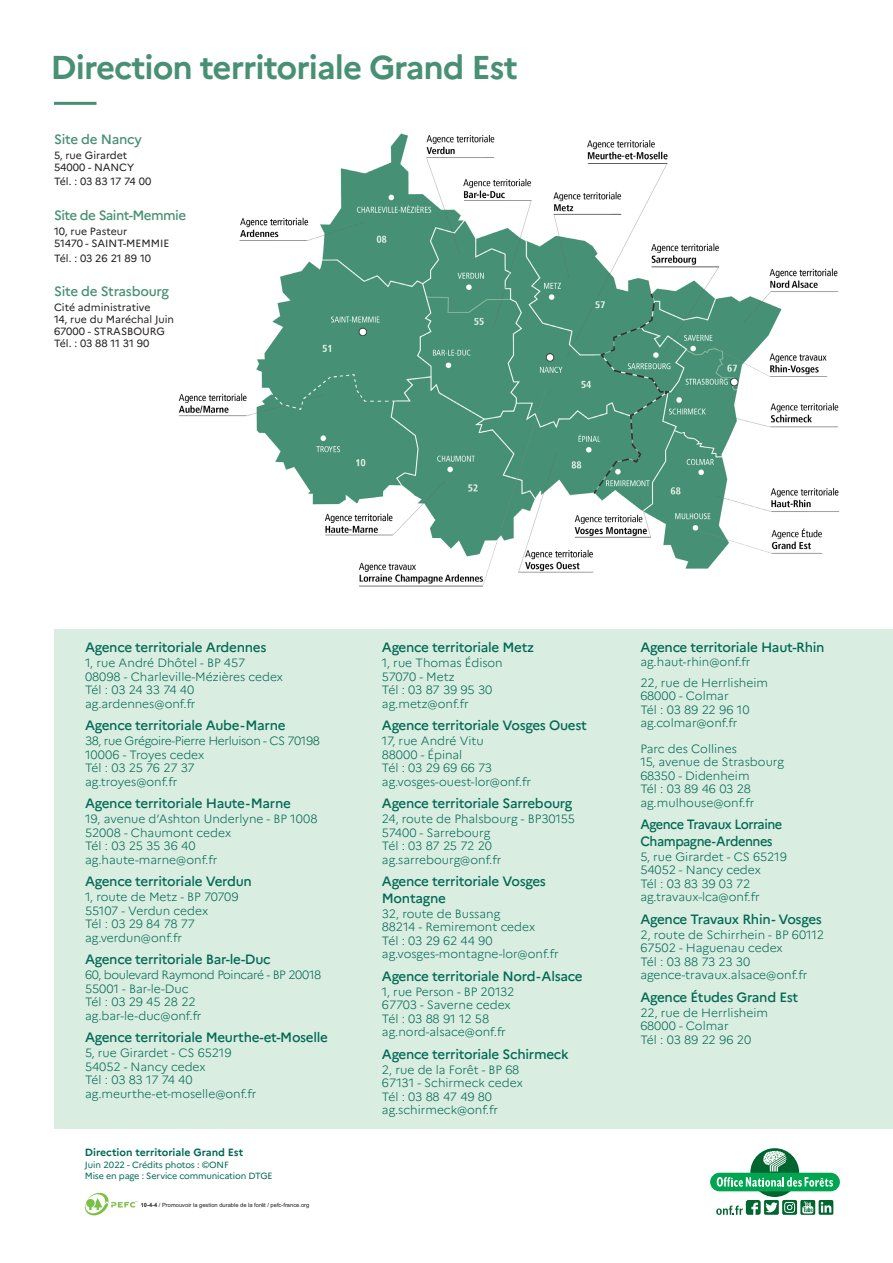
<style>
.page{position:relative;width:893px;height:1263px;background:#fff}
.page>*{position:absolute;margin:0;border:0;box-sizing:border-box;transform-origin:0 0}
.t1{font:700 33px "Marianne";letter-spacing:-.03em;color:#489074}
.t2{font:500 13.5px/16.5px "Marianne";letter-spacing:-.02em;color:#006954}
.t3{font:500 13.5px "Marianne";letter-spacing:-.03em;color:#489074}
.t4{font:500 13.5px/16.5px "Marianne";letter-spacing:-.02em;color:#006954;scale:.95 1}
.t5{font:300 12px "Marianne";color:#006954}
.t6{font:300 12px "Marianne";letter-spacing:-.02em;color:#006954}
.t7{font:300 12px "Marianne";letter-spacing:-.03em;color:#006954}
.t8{font:10.5px "Marianne";color:#231f20}
.t9{font:700 10.5px "Marianne";color:#006954}
.t10{font:10.5px "Marianne";letter-spacing:-.02em;color:#231f20}
.t11{font:9px "Marianne";letter-spacing:-.015em;color:#006954}
.t12{font:5.7px "Arial";color:#231f20}
.s1{font-weight:700}
</style>
<div class="page">
<img style="left:178px;top:133px;width:662px;height:454px">
<div style="left:54px;top:629px;width:839px;height:500px;background:#daede1"></div>
<svg style="left:750px;top:1148px;width:49px;height:49px"></svg>
<div style="left:710px;top:1173px;width:130px;height:18px;background:#00a54f;border-radius:9px"></div>
<svg style="left:763px;top:1151px;width:23px;height:20px"></svg>
<svg style="left:717px;top:1177px;width:116px;height:10px"></svg>
<svg style="left:716px;top:1200px;width:117px;height:15px"></svg>
<svg style="left:85px;top:1193px;width:52px;height:22px"></svg>
<hr style="left:54px;top:102px;width:43px;height:3px;background:#489074">
<p class="t1" style="left:51px;top:47px;width:469px">Direction territoriale Grand Est</p>
<p class="t3" style="left:54px;top:131px;width:89px">Site de Nancy</p>
<p class="t8" style="left:54px;top:149px;width:75px">5, rue Girardet</p>
<p class="t8" style="left:54px;top:161px;width:82px">54000 - NANCY</p>
<p class="t10" style="left:54px;top:175px;width:99px">Tél. : 03 83 17 74 00</p>
<p class="t3" style="left:54px;top:207px;width:134px">Site de Saint-Memmie</p>
<p class="t8" style="left:54px;top:225px;width:75px">10, rue Pasteur</p>
<p class="t8" style="left:54px;top:237px;width:117px">51470 - SAINT-MEMMIE</p>
<p class="t8" style="left:54px;top:252px;width:99px">Tél. : 03 26 21 89 10</p>
<p class="t3" style="left:54px;top:283px;width:117px">Site de Strasbourg</p>
<p class="t8" style="left:54px;top:301px;width:98px">Cité administrative</p>
<p class="t8" style="left:54px;top:313px;width:122px">14, rue du Maréchal Juin</p>
<p class="t8" style="left:54px;top:325px;width:112px">67000 - STRASBOURG</p>
<p class="t8" style="left:54px;top:337px;width:97px">Tél. : 03 88 11 31 90</p>
<p class="t2" style="left:85px;top:639px;width:183px">Agence territoriale Ardennes</p>
<p class="t5" style="left:85px;top:656px;width:162px">1, rue André Dhôtel - BP 457</p>
<p class="t5" style="left:85px;top:669px;width:200px">08098 - Charleville-Mézières cedex</p>
<p class="t6" style="left:85px;top:683px;width:111px">Tél : 03 24 33 74 40</p>
<p class="t5" style="left:85px;top:696px;width:112px">ag.ardennes@onf.fr</p>
<p class="t2" style="left:85px;top:717px;width:202px">Agence territoriale Aube-Marne</p>
<p class="t7" style="left:85px;top:734px;width:237px">38, rue Grégoire-Pierre Herluison - CS 70198</p>
<p class="t5" style="left:85px;top:747px;width:121px">10006 - Troyes cedex</p>
<p class="t6" style="left:85px;top:761px;width:111px">Tél : 03 25 76 27 37</p>
<p class="t5" style="left:85px;top:774px;width:94px">ag.troyes@onf.fr</p>
<p class="t2" style="left:85px;top:795px;width:207px">Agence territoriale Haute-Marne</p>
<p class="t5" style="left:85px;top:812px;width:234px">19, avenue d’Ashton Underlyne - BP 1008</p>
<p class="t5" style="left:85px;top:825px;width:148px">52008 - Chaumont cedex</p>
<p class="t5" style="left:85px;top:839px;width:112px">Tél : 03 25 35 36 40</p>
<p class="t5" style="left:85px;top:852px;width:134px">ag.haute-marne@onf.fr</p>
<p class="t2" style="left:85px;top:873px;width:168px">Agence territoriale Verdun</p>
<p class="t5" style="left:85px;top:890px;width:155px">1, route de Metz - BP 70709</p>
<p class="t5" style="left:85px;top:903px;width:125px">55107 - Verdun cedex</p>
<p class="t6" style="left:85px;top:917px;width:112px">Tél : 03 29 84 78 77</p>
<p class="t5" style="left:85px;top:930px;width:99px">ag.verdun@onf.fr</p>
<p class="t2" style="left:85px;top:951px;width:187px">Agence territoriale Bar-le-Duc</p>
<p class="t7" style="left:85px;top:967px;width:238px">60, boulevard Raymond Poincaré - BP 20018</p>
<p class="t5" style="left:85px;top:981px;width:105px">55001 - Bar-le-Duc</p>
<p class="t5" style="left:85px;top:994px;width:112px">Tél : 03 29 45 28 22</p>
<p class="t5" style="left:85px;top:1008px;width:118px">ag.bar-le-duc@onf.fr</p>
<p class="t2" style="left:85px;top:1029px;width:244px">Agence territoriale Meurthe-et-Moselle</p>
<p class="t5" style="left:85px;top:1045px;width:148px">5, rue Girardet - CS 65219</p>
<p class="t5" style="left:85px;top:1059px;width:122px">54052 - Nancy cedex</p>
<p class="t6" style="left:85px;top:1072px;width:109px">Tél : 03 83 17 74 40</p>
<p class="t5" style="left:85px;top:1086px;width:173px">ag.meurthe-et-moselle@onf.fr</p>
<p class="t9" style="left:85px;top:1146px;width:160px">Direction territoriale Grand Est</p>
<p class="t11" style="left:85px;top:1159px;width:145px">Juin 2022 - Crédits photos : ©ONF</p>
<p class="t11" style="left:85px;top:1170px;width:189px">Mise en page : Service communication DTGE</p>
<p class="t12" style="left:141px;top:1202px;width:170px"><span class="s1">10-4-4</span> / Promouvoir la gestion durable de la forêt / pefc-france.org</p>
<p class="t2" style="left:382px;top:639px;width:154px">Agence territoriale Metz</p>
<p class="t5" style="left:382px;top:656px;width:122px">1, rue Thomas Édison</p>
<p class="t6" style="left:382px;top:669px;width:74px">57070 - Metz</p>
<p class="t5" style="left:382px;top:683px;width:112px">Tél : 03 87 39 95 30</p>
<p class="t5" style="left:382px;top:696px;width:88px">ag.metz@onf.fr</p>
<p class="t2" style="left:382px;top:717px;width:207px">Agence territoriale Vosges Ouest</p>
<p class="t5" style="left:382px;top:734px;width:103px">17, rue André Vitu</p>
<p class="t5" style="left:382px;top:747px;width:82px">88000 - Épinal</p>
<p class="t5" style="left:382px;top:761px;width:112px">Tél : 03 29 69 66 73</p>
<p class="t5" style="left:382px;top:774px;width:151px">ag.vosges-ouest-lor@onf.fr</p>
<p class="t2" style="left:382px;top:795px;width:192px">Agence territoriale Sarrebourg</p>
<p class="t5" style="left:382px;top:812px;width:195px">24, route de Phalsbourg - BP30155</p>
<p class="t5" style="left:382px;top:825px;width:110px">57400 - Sarrebourg</p>
<p class="t6" style="left:382px;top:839px;width:112px">Tél : 03 87 25 72 20</p>
<p class="t5" style="left:382px;top:852px;width:121px">ag.sarrebourg@onf.fr</p>
<p class="t2" style="left:382px;top:873px;width:166px">Agence territoriale Vosges<br>Montagne</p>
<p class="t5" style="left:382px;top:906px;width:120px">32, route de Bussang</p>
<p class="t5" style="left:382px;top:920px;width:155px">88214 - Remiremont cedex</p>
<p class="t5" style="left:382px;top:933px;width:112px">Tél : 03 29 62 44 90</p>
<p class="t5" style="left:382px;top:947px;width:178px">ag.vosges-montagne-lor@onf.fr</p>
<p class="t2" style="left:382px;top:967px;width:202px">Agence territoriale Nord-Alsace</p>
<p class="t5" style="left:382px;top:984px;width:134px">1, rue Person - BP 20132</p>
<p class="t5" style="left:382px;top:997px;width:130px">67703 - Saverne cedex</p>
<p class="t5" style="left:382px;top:1011px;width:109px">Tél : 03 88 91 12 58</p>
<p class="t5" style="left:382px;top:1024px;width:126px">ag.nord-alsace@onf.fr</p>
<p class="t2" style="left:382px;top:1045px;width:188px">Agence territoriale Schirmeck</p>
<p class="t5" style="left:382px;top:1062px;width:139px">2, rue de la Forêt - BP 68</p>
<p class="t5" style="left:382px;top:1075px;width:142px">67131 - Schirmeck cedex</p>
<p class="t6" style="left:382px;top:1089px;width:112px">Tél : 03 88 47 49 80</p>
<p class="t5" style="left:382px;top:1102px;width:118px">ag.schirmeck@onf.fr</p>
<p class="t2" style="left:640px;top:639px;width:186px">Agence territoriale Haut-Rhin</p>
<p class="t5" style="left:640px;top:654px;width:112px">ag.haut-rhin@onf.fr</p>
<p class="t5" style="left:640px;top:675px;width:129px">22, rue de Herrlisheim</p>
<p class="t5" style="left:640px;top:689px;width:90px">68000 - Colmar</p>
<p class="t5" style="left:640px;top:702px;width:111px">Tél : 03 89 22 96 10</p>
<p class="t5" style="left:640px;top:716px;width:99px">ag.colmar@onf.fr</p>
<p class="t5" style="left:640px;top:741px;width:98px">Parc des Collines</p>
<p class="t5" style="left:640px;top:755px;width:145px">15, avenue de Strasbourg</p>
<p class="t5" style="left:640px;top:768px;width:111px">68350 - Didenheim</p>
<p class="t5" style="left:640px;top:782px;width:112px">Tél : 03 89 46 03 28</p>
<p class="t5" style="left:640px;top:795px;width:116px">ag.mulhouse@onf.fr</p>
<p class="t4" style="left:640px;top:816px;width:151px">Agence Travaux Lorraine<br>Champagne-Ardennes</p>
<p class="t5" style="left:640px;top:849px;width:148px">5, rue Girardet - CS 65219</p>
<p class="t5" style="left:640px;top:863px;width:122px">54052 - Nancy cedex</p>
<p class="t6" style="left:640px;top:876px;width:111px">Tél : 03 83 39 03 72</p>
<p class="t5" style="left:640px;top:890px;width:121px">ag.travaux-lca@onf.fr</p>
<p class="t2" style="left:640px;top:911px;width:183px">Agence Travaux Rhin- Vosges</p>
<p class="t5" style="left:640px;top:927px;width:185px">2, route de Schirrhein - BP 60112</p>
<p class="t5" style="left:640px;top:941px;width:144px">67502 - Haguenau cedex</p>
<p class="t6" style="left:640px;top:954px;width:111px">Tél : 03 88 73 23 30</p>
<p class="t5" style="left:640px;top:968px;width:169px">agence-travaux.alsace@onf.fr</p>
<p class="t2" style="left:640px;top:989px;width:159px">Agence Études Grand Est</p>
<p class="t5" style="left:640px;top:1005px;width:129px">22, rue de Herrlisheim</p>
<p class="t5" style="left:640px;top:1019px;width:90px">68000 - Colmar</p>
<p class="t5" style="left:640px;top:1032px;width:112px">Tél : 03 89 22 96 20</p>
</div>
